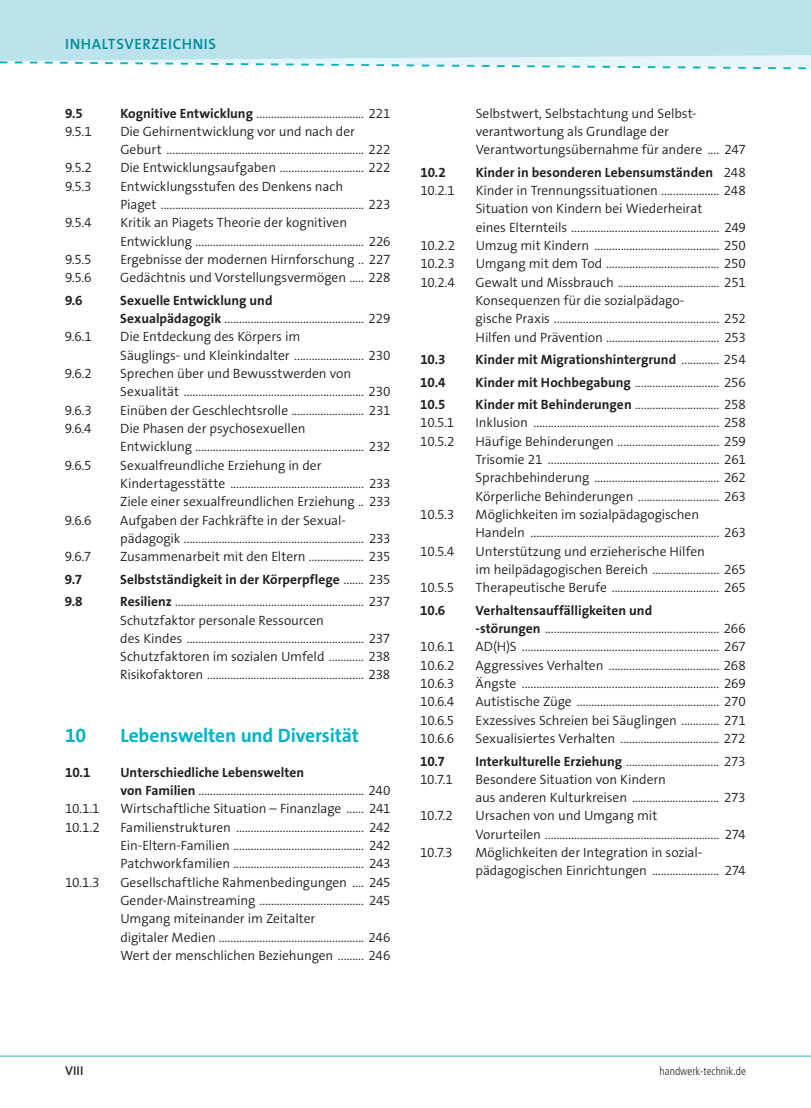
<style>
.page{position:relative;width:811px;height:1108px;background:#fff}
.page>*{position:absolute;margin:0;border:0;box-sizing:border-box;transform-origin:0 0}
.t1{font:700 19.5px "The Sans Os F";letter-spacing:-.01em;color:#00b3c5}
.t2{font:600 15px "The Sans Os F";letter-spacing:.04em;color:#008996}
.t3{font:300 13.5px/18.3px "The Sans Os F";letter-spacing:-.005em;color:#231f20}
.t4{font:700 13.5px "The Sans Os F";letter-spacing:.005em;color:#231f20}
.t5{font:600 12.75px "The Sans Os F";color:#231f20}
.t6{font:300 condensed 11.25px "Frutiger LT Std";color:#231f20}
.s1{font-weight:700}
.s2{font-weight:300}
</style>
<div class="page">
<svg style="left:0;top:61px;width:810px;height:9px"></svg>
<svg style="left:0;top:14px;width:810px;height:47px;background:#bce4eb"></svg>
<hr style="left:0;top:1055px;width:810px;height:2px;background:#71cdd9">
<div style="left:0;top:0;width:811px;height:14px;background:#bae3eb"></div>
<p class="t2" style="left:65px;top:34px;width:152px">INHALTSVERZEICHNIS</p>
<p class="t4" style="left:65px;top:104px;width:19px">9.5</p>
<p class="t3" style="left:120px;top:104px;width:272px"><span class="s1">Kognitive Entwicklung</span> ..................................... 221</p>
<p class="t3" style="left:65px;top:122px;width:28px">9.5.1</p>
<p class="t3" style="left:120px;top:122px;width:272px">Die Gehirnentwicklung vor und nach der<br>Geburt .................................................................... 222</p>
<p class="t3" style="left:65px;top:159px;width:28px">9.5.2</p>
<p class="t3" style="left:120px;top:159px;width:272px">Die Entwicklungsaufgaben ............................. 222</p>
<p class="t3" style="left:65px;top:177px;width:28px">9.5.3</p>
<p class="t3" style="left:120px;top:177px;width:271px">Entwicklungsstufen des Denkens nach<br>Piaget ...................................................................... 223</p>
<p class="t3" style="left:65px;top:214px;width:28px">9.5.4</p>
<p class="t3" style="left:120px;top:214px;width:271px">Kritik an Piagets Theorie der kognitiven<br>Entwicklung .......................................................... 226</p>
<p class="t3" style="left:65px;top:250px;width:28px">9.5.5</p>
<p class="t3" style="left:120px;top:250px;width:272px">Ergebnisse der modernen Hirnforschung .. 227</p>
<p class="t3" style="left:65px;top:269px;width:28px">9.5.6</p>
<p class="t3" style="left:120px;top:269px;width:271px">Gedächtnis und Vorstellungsvermögen ..... 228</p>
<p class="t4" style="left:65px;top:292px;width:19px">9.6</p>
<p class="t3" style="left:120px;top:291px;width:271px"><span class="s1">Sexuelle Entwicklung und<br>Sexualpädagogik</span> ................................................ 229</p>
<p class="t3" style="left:65px;top:328px;width:28px">9.6.1</p>
<p class="t3" style="left:120px;top:328px;width:272px">Die Entdeckung des Körpers im<br>Säuglings- und Kleinkindalter ........................ 230</p>
<p class="t3" style="left:65px;top:364px;width:28px">9.6.2</p>
<p class="t3" style="left:120px;top:364px;width:272px">Sprechen über und Bewusstwerden von<br>Sexualität .............................................................. 230</p>
<p class="t3" style="left:65px;top:401px;width:28px">9.6.3</p>
<p class="t3" style="left:120px;top:401px;width:271px">Einüben der Geschlechtsrolle ......................... 231</p>
<p class="t3" style="left:65px;top:419px;width:28px">9.6.4</p>
<p class="t3" style="left:120px;top:419px;width:272px">Die Phasen der psychosexuellen<br>Entwicklung .......................................................... 232</p>
<p class="t3" style="left:65px;top:456px;width:28px">9.6.5</p>
<p class="t3" style="left:120px;top:456px;width:272px">Sexualfreundliche Erziehung in der<br>Kindertagesstätte .............................................. 233<br>Ziele einer sexualfreundlichen Erziehung .. 233</p>
<p class="t3" style="left:65px;top:511px;width:28px">9.6.6</p>
<p class="t3" style="left:120px;top:511px;width:272px">Aufgaben der Fachkräfte in der Sexual&shy;pädagogik .............................................................. 233</p>
<p class="t3" style="left:65px;top:548px;width:28px">9.6.7</p>
<p class="t3" style="left:120px;top:548px;width:271px">Zusammenarbeit mit den Eltern ................... 235</p>
<p class="t4" style="left:65px;top:570px;width:19px">9.7</p>
<p class="t4" style="left:120px;top:570px;width:271px">Selbstständigkeit in der Körperpflege <span class="s2">....... 235</span></p>
<p class="t4" style="left:65px;top:593px;width:19px">9.8</p>
<p class="t3" style="left:120px;top:593px;width:272px"><span class="s1">Resilienz</span> ................................................................. 237<br>Schutzfaktor personale Ressourcen<br>des Kindes ............................................................. 237<br>Schutzfaktoren im sozialen Umfeld ............ 238<br>Risikofaktoren ...................................................... 238</p>
<h1 class="t1" style="left:65px;top:722px;width:22px">10</h1>
<h1 class="t1" style="left:120px;top:722px;width:240px">Lebenswelten und Diversität</h1>
<p class="t4" style="left:65px;top:764px;width:27px">10.1</p>
<p class="t3" style="left:120px;top:763px;width:271px"><span class="s1">Unterschiedliche Lebenswelten<br>von Familien</span> ......................................................... 240</p>
<p class="t3" style="left:65px;top:800px;width:36px">10.1.1</p>
<p class="t3" style="left:120px;top:800px;width:271px">Wirtschaftliche Situation – Finanzlage ...... 241</p>
<p class="t3" style="left:65px;top:818px;width:36px">10.1.2</p>
<p class="t3" style="left:120px;top:818px;width:272px;text-align:justify">Familienstrukturen ............................................ 242<br>Ein-Eltern-Familien ............................................. 242<br>Patchworkfamilien ............................................. 243</p>
<p class="t3" style="left:65px;top:873px;width:36px">10.1.3</p>
<p class="t3" style="left:120px;top:873px;width:272px">Gesellschaftliche Rahmenbedingungen .... 245<br>Gender-Mainstreaming .................................... 245<br>Umgang miteinander im Zeitalter<br>digitaler Medien .................................................. 246<br>Wert der menschlichen Beziehungen ......... 246</p>
<p class="t3" style="left:475px;top:104px;width:272px">Selbstwert, Selbstachtung und Selbst&shy;verantwortung als Grundlage der<br>Verantwortungsübernahme für andere .... 247</p>
<p class="t4" style="left:420px;top:164px;width:27px">10.2</p>
<p class="t4" style="left:475px;top:164px;width:272px">Kinder in besonderen Lebensumständen <span class="s2">248</span></p>
<p class="t3" style="left:420px;top:181px;width:36px">10.2.1</p>
<p class="t3" style="left:475px;top:181px;width:271px">Kinder in Trennungssituationen .................... 248<br>Situation von Kindern bei Wiederheirat<br>eines Elternteils ................................................... 249</p>
<p class="t3" style="left:420px;top:236px;width:36px">10.2.2</p>
<p class="t3" style="left:475px;top:236px;width:272px">Umzug mit Kindern ........................................... 250</p>
<p class="t3" style="left:420px;top:255px;width:36px">10.2.3</p>
<p class="t3" style="left:475px;top:255px;width:271px">Umgang mit dem Tod ....................................... 250</p>
<p class="t3" style="left:420px;top:273px;width:36px">10.2.4</p>
<p class="t3" style="left:475px;top:273px;width:272px">Gewalt und Missbrauch ................................... 251<br>Konsequenzen für die sozialpädago-<br>gische Praxis ......................................................... 252<br>Hilfen und Prävention ....................................... 253</p>
<p class="t4" style="left:420px;top:351px;width:27px">10.3</p>
<p class="t4" style="left:475px;top:351px;width:271px">Kinder mit Migrationshintergrund <span class="s2">............. 254</span></p>
<p class="t4" style="left:420px;top:373px;width:27px">10.4</p>
<p class="t3" style="left:475px;top:373px;width:271px"><span class="s1">Kinder mit Hochbegabung</span> ............................. 256</p>
<p class="t4" style="left:420px;top:396px;width:27px">10.5</p>
<p class="t3" style="left:475px;top:396px;width:271px"><span class="s1">Kinder mit Behinderungen</span> ............................. 258</p>
<p class="t3" style="left:420px;top:414px;width:36px">10.5.1</p>
<p class="t3" style="left:475px;top:414px;width:272px">Inklusion ................................................................ 258</p>
<p class="t3" style="left:420px;top:432px;width:36px">10.5.2</p>
<p class="t3" style="left:475px;top:432px;width:272px;text-align:justify">Häufige Behinderungen ................................... 259<br>Trisomie 21 ........................................................... 261<br>Sprachbehinderung ........................................... 262<br>Körperliche Behinderungen ............................ 263</p>
<p class="t3" style="left:420px;top:505px;width:36px">10.5.3</p>
<p class="t3" style="left:475px;top:505px;width:272px">Möglichkeiten im sozialpädagogischen<br>Handeln ................................................................. 263</p>
<p class="t3" style="left:420px;top:542px;width:35px">10.5.4</p>
<p class="t3" style="left:475px;top:542px;width:271px">Unterstützung und erzieherische Hilfen<br>im heilpädagogischen Bereich ....................... 265</p>
<p class="t3" style="left:420px;top:579px;width:35px">10.5.5</p>
<p class="t3" style="left:475px;top:579px;width:271px">Therapeutische Berufe ..................................... 265</p>
<p class="t4" style="left:420px;top:602px;width:27px">10.6</p>
<p class="t3" style="left:475px;top:601px;width:271px"><span class="s1">Verhaltensauffälligkeiten und<br>-störungen</span> ............................................................ 266</p>
<p class="t3" style="left:420px;top:638px;width:36px">10.6.1</p>
<p class="t3" style="left:475px;top:638px;width:272px">AD(H)S .................................................................... 267</p>
<p class="t3" style="left:420px;top:656px;width:36px">10.6.2</p>
<p class="t3" style="left:475px;top:656px;width:272px">Aggressives Verhalten ...................................... 268</p>
<p class="t3" style="left:420px;top:674px;width:36px">10.6.3</p>
<p class="t3" style="left:475px;top:674px;width:272px">Ängste .................................................................... 269</p>
<p class="t3" style="left:420px;top:693px;width:36px">10.6.4</p>
<p class="t3" style="left:475px;top:693px;width:272px">Autistische Züge ................................................. 270</p>
<p class="t3" style="left:420px;top:711px;width:36px">10.6.5</p>
<p class="t3" style="left:475px;top:711px;width:271px">Exzessives Schreien bei Säuglingen ............. 271</p>
<p class="t3" style="left:420px;top:729px;width:36px">10.6.6</p>
<p class="t3" style="left:475px;top:729px;width:271px">Sexualisiertes Verhalten .................................. 272</p>
<p class="t4" style="left:420px;top:752px;width:26px">10.7</p>
<p class="t3" style="left:475px;top:752px;width:271px"><span class="s1">Interkulturelle Erziehung</span> ................................ 273</p>
<p class="t3" style="left:420px;top:770px;width:34px">10.7.1</p>
<p class="t3" style="left:475px;top:770px;width:272px">Besondere Situation von Kindern<br>aus anderen Kulturkreisen .............................. 273</p>
<p class="t3" style="left:420px;top:807px;width:34px">10.7.2</p>
<p class="t3" style="left:475px;top:807px;width:272px">Ursachen von und Umgang mit<br>Vorurteilen ............................................................ 274</p>
<p class="t3" style="left:420px;top:843px;width:34px">10.7.3</p>
<p class="t3" style="left:475px;top:843px;width:271px">Möglichkeiten der Integration in sozial&shy;pädagogischen Einrichtungen ....................... 274</p>
<p class="t5" style="left:65px;top:1063px;width:20px">VIII</p>
<p class="t6" style="left:659px;top:1065px;width:88px">handwerk-technik.de</p>
</div>
